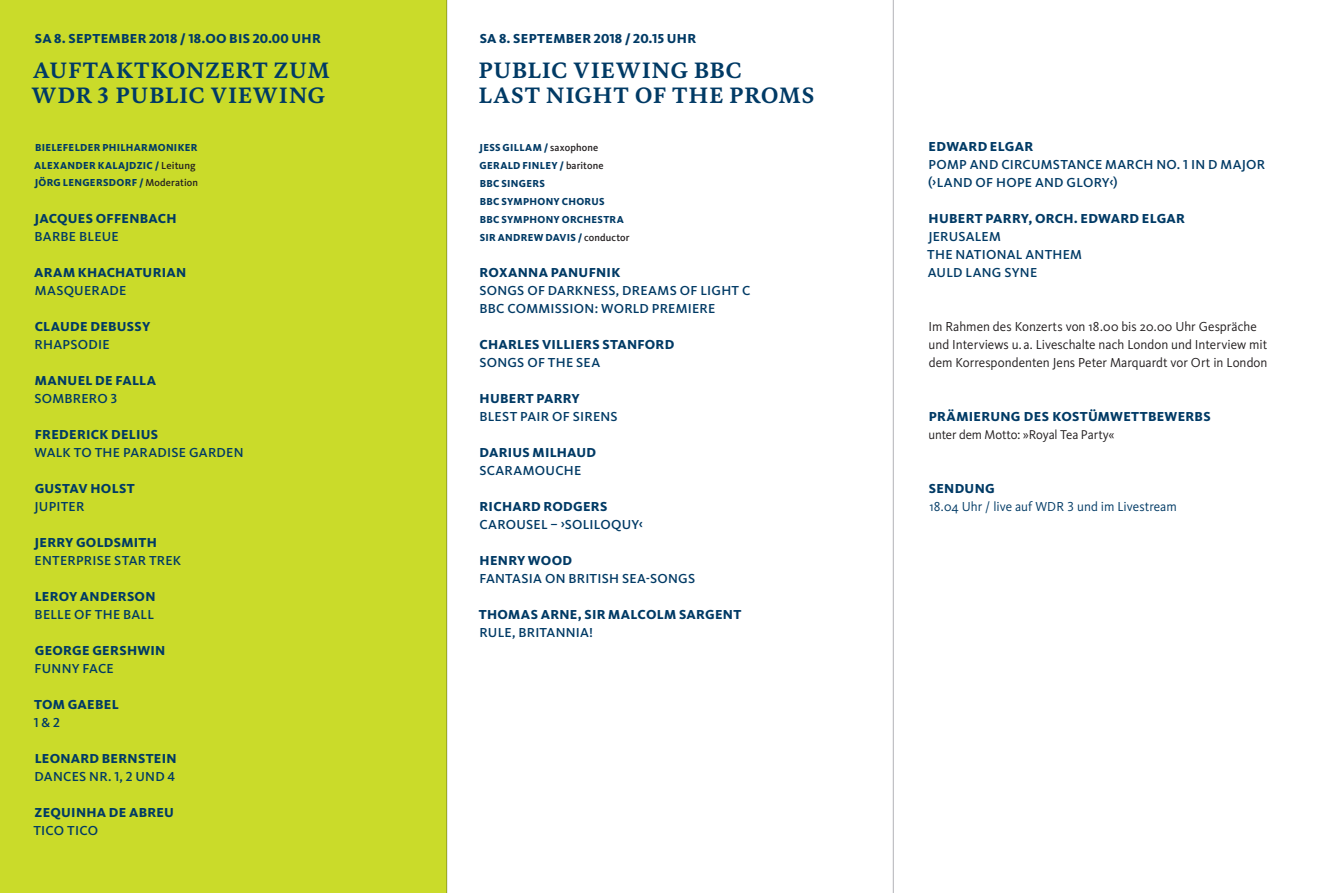
<style>
.page{position:relative;width:1331px;height:893px;background:#fff}
.page>*{position:absolute;margin:0;border:0;box-sizing:border-box;transform-origin:0 0}
.WDR_3___DIN_Lang___I{font:700 22.5px/25.5px "WDR Serif";letter-spacing:.045em;color:#003a65}
.WDR_3___DIN_Lang___I-2{font:800 13.5px/18px "WDR Sans";letter-spacing:.02em;color:#003a65}
.WDR_3___DIN_Lang___I-3{font:500 13.5px/18px "WDR Sans";letter-spacing:.02em;color:#003a65}
.WDR_3___DIN_Lang___I-4{font:13.5px/18px "WDR Sans";color:#231f20}
.WDR_3___DIN_Lang___I-5{font:13.5px "WDR Sans";color:#003a65}
.WDR_3___DIN_Lang___I-6{font:13.2px "WDR Sans";letter-spacing:-.015em;color:#231f20}
.t1{font:800 10.5px/17px "WDR Sans";letter-spacing:.03em;color:#003a65}
.s1{font-weight:500;color:#231f20}
.s2{font-weight:500}
.s3{font-weight:800}
</style>
<div class="page">
<div style="left:0;top:0;width:447px;height:893px;background:#cadb2a"></div>
<hr style="left:446px;top:0;width:1px;height:893px;background:#b2b3b7">
<hr style="left:893px;top:0;width:1px;height:893px;background:#b2b3b7">
<p class="WDR_3___DIN_Lang___I-2" style="left:35px;top:29px;width:287px">SA 8. SEPTEMBER 2018 / 18.OO BIS 20.00 UHR</p>
<p class="WDR_3___DIN_Lang___I" style="left:31px;top:57px;width:300px">AUFTAKTKONZERT ZUM<br>WDR 3 PUBLIC VIEWING</p>
<p class="t1" style="left:35px;top:139px;width:164px">BIELEFELDER PHILHARMONIKER</p>
<p class="t1" style="left:34px;top:157px;width:165px">ALEXANDER KALAJDZIC / <span class="s1">Leitung<br></span>JÖRG LENGERSDORF / <span class="s1">Moderation</span></p>
<p class="WDR_3___DIN_Lang___I-2" style="left:35px;top:209px;width:144px">JACQUES OFFENBACH<br><span class="s2">BARBE BLEUE</span></p>
<p class="WDR_3___DIN_Lang___I-2" style="left:34px;top:263px;width:154px">ARAM KHACHATURIAN<br><span class="s2">MASQUERADE</span></p>
<p class="WDR_3___DIN_Lang___I-2" style="left:35px;top:317px;width:117px">CLAUDE DEBUSSY<br><span class="s2">RHAPSODIE</span></p>
<p class="WDR_3___DIN_Lang___I-2" style="left:35px;top:371px;width:123px">MANUEL DE FALLA<br><span class="s2">SOMBRERO 3</span></p>
<p class="WDR_3___DIN_Lang___I-3" style="left:34px;top:425px;width:211px"><span class="s3">FREDERICK DELIUS<br></span>WALK TO THE PARADISE GARDEN</p>
<p class="WDR_3___DIN_Lang___I-2" style="left:35px;top:479px;width:102px">GUSTAV HOLST<br><span class="s2">JUPITER</span></p>
<p class="WDR_3___DIN_Lang___I-3" style="left:35px;top:533px;width:148px"><span class="s3">JERRY GOLDSMITH<br></span>ENTERPRISE STAR TREK</p>
<p class="WDR_3___DIN_Lang___I-3" style="left:35px;top:587px;width:122px"><span class="s3">LEROY ANDERSON<br></span>BELLE OF THE BALL</p>
<p class="WDR_3___DIN_Lang___I-2" style="left:35px;top:641px;width:132px">GEORGE GERSHWIN<br><span class="s2">FUNNY FACE</span></p>
<p class="WDR_3___DIN_Lang___I-2" style="left:34px;top:695px;width:86px">TOM GAEBEL</p>
<p class="WDR_3___DIN_Lang___I-3" style="left:34px;top:713px;width:28px">1 &amp; 2</p>
<p class="WDR_3___DIN_Lang___I-2" style="left:35px;top:749px;width:144px">LEONARD BERNSTEIN<br><span class="s2">DANCES NR. 1, 2 UND 4</span></p>
<p class="WDR_3___DIN_Lang___I-2" style="left:33px;top:803px;width:142px">ZEQUINHA DE ABREU<br><span class="s2">TICO TICO</span></p>
<p class="WDR_3___DIN_Lang___I-2" style="left:480px;top:29px;width:218px">SA 8. SEPTEMBER 2018 / 20.15 UHR</p>
<p class="WDR_3___DIN_Lang___I" style="left:479px;top:57px;width:265px">PUBLIC VIEWING BBC</p>
<p class="WDR_3___DIN_Lang___I" style="left:479px;top:83px;width:337px">LAST NIGHT OF THE PROMS</p>
<p class="t1" style="left:479px;top:139px;width:120px">JESS GILLAM / <span class="s1">saxophone</span></p>
<p class="t1" style="left:480px;top:157px;width:125px">GERALD FINLEY / <span class="s1">baritone</span></p>
<p class="t1" style="left:480px;top:175px;width:67px">BBC SINGERS</p>
<p class="t1" style="left:480px;top:193px;width:126px">BBC SYMPHONY CHORUS</p>
<p class="t1" style="left:480px;top:211px;width:146px">BBC SYMPHONY ORCHESTRA</p>
<p class="t1" style="left:480px;top:229px;width:151px">SIR ANDREW DAVIS / <span class="s1">conductor</span></p>
<p class="WDR_3___DIN_Lang___I-2" style="left:480px;top:263px;width:142px">ROXANNA PANUFNIK</p>
<p class="WDR_3___DIN_Lang___I-3" style="left:479px;top:281px;width:272px">SONGS OF DARKNESS, DREAMS OF LIGHT C</p>
<p class="WDR_3___DIN_Lang___I-3" style="left:479px;top:299px;width:237px">BBC COMMISSION: WORLD PREMIERE</p>
<p class="WDR_3___DIN_Lang___I-2" style="left:479px;top:335px;width:196px">CHARLES VILLIERS STANFORD</p>
<p class="WDR_3___DIN_Lang___I-3" style="left:479px;top:353px;width:122px">SONGS OF THE SEA</p>
<p class="WDR_3___DIN_Lang___I-2" style="left:480px;top:389px;width:102px">HUBERT PARRY</p>
<p class="WDR_3___DIN_Lang___I-3" style="left:479px;top:407px;width:140px">BLEST PAIR OF SIRENS</p>
<p class="WDR_3___DIN_Lang___I-2" style="left:480px;top:443px;width:118px">DARIUS MILHAUD</p>
<p class="WDR_3___DIN_Lang___I-3" style="left:479px;top:461px;width:104px">SCARAMOUCHE</p>
<p class="WDR_3___DIN_Lang___I-2" style="left:480px;top:497px;width:129px">RICHARD RODGERS</p>
<p class="WDR_3___DIN_Lang___I-3" style="left:479px;top:515px;width:165px">CAROUSEL – ›SOLILOQUY‹</p>
<p class="WDR_3___DIN_Lang___I-2" style="left:480px;top:551px;width:94px">HENRY WOOD</p>
<p class="WDR_3___DIN_Lang___I-3" style="left:479px;top:569px;width:217px">FANTASIA ON BRITISH SEA-SONGS</p>
<p class="WDR_3___DIN_Lang___I-2" style="left:479px;top:605px;width:264px">THOMAS ARNE, SIR MALCOLM SARGENT</p>
<p class="WDR_3___DIN_Lang___I-3" style="left:479px;top:623px;width:115px">RULE, BRITANNIA!</p>
<p class="WDR_3___DIN_Lang___I-2" style="left:929px;top:137px;width:106px">EDWARD ELGAR</p>
<p class="WDR_3___DIN_Lang___I-3" style="left:928px;top:155px;width:338px">POMP AND CIRCUMSTANCE MARCH NO. 1 IN D MAJOR (›LAND OF HOPE AND GLORY‹)</p>
<p class="WDR_3___DIN_Lang___I-2" style="left:929px;top:209px;width:258px">HUBERT PARRY, ORCH. EDWARD ELGAR</p>
<p class="WDR_3___DIN_Lang___I-3" style="left:927px;top:227px;width:156px">JERUSALEM<br>THE NATIONAL ANTHEM<br>AULD LANG SYNE</p>
<p class="WDR_3___DIN_Lang___I-4" style="left:928px;top:317px;width:341px">Im Rahmen des Konzerts von 18.00 bis 20.00 Uhr Gespräche und Interviews u. a. Liveschalte nach London und Interview mit dem Korrespondenten Jens Peter Marquardt vor Ort in London</p>
<p class="WDR_3___DIN_Lang___I-2" style="left:929px;top:407px;width:283px">PRÄMIERUNG DES KOSTÜMWETTBEWERBS</p>
<p class="WDR_3___DIN_Lang___I-6" style="left:929px;top:427px;width:188px">unter dem Motto: »Royal Tea Party«</p>
<p class="WDR_3___DIN_Lang___I-2" style="left:929px;top:479px;width:68px">SENDUNG</p>
<p class="WDR_3___DIN_Lang___I-5" style="left:929px;top:498px;width:249px">18.04 Uhr / live auf WDR 3 und im Livestream</p>
</div>
